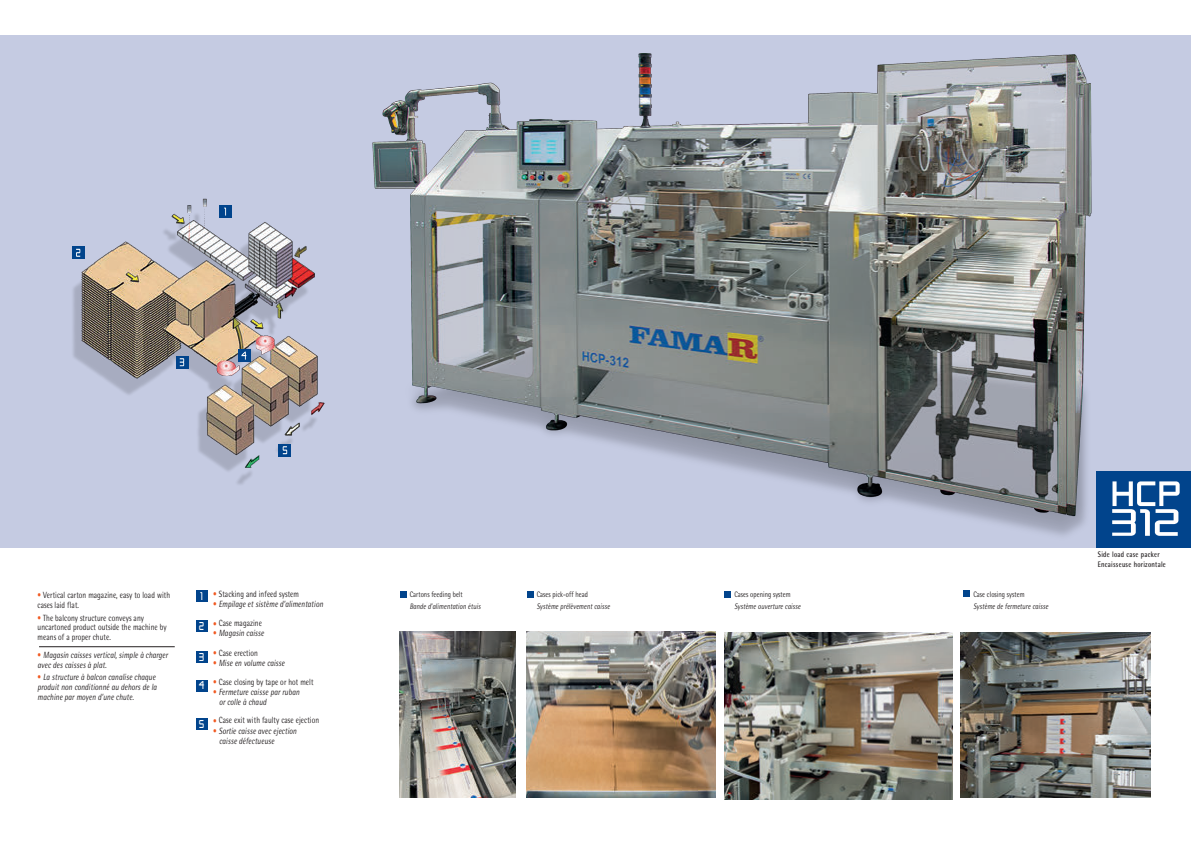
<style>
.page{position:relative;width:1191px;height:842px;background:#fff}
.page>*{position:absolute;margin:0;border:0;box-sizing:border-box;transform-origin:0 0}
.t1{font:500 10px "Safety";color:#fff;scale:.8 1}
.t2{font:italic 9px/9.8px "Rotis Semi Sans";letter-spacing:.01em;color:#231f20;scale:.8 1}
.t3{font:9px/9.8px "Rotis Semi Sans";letter-spacing:.01em;color:#231f20;scale:.8 1}
.t4{font:italic 8px "Rotis Semi Sans";letter-spacing:.01em;color:#231f20;scale:.8 1}
.t5{font:8px "Rotis Semi Sans";letter-spacing:.01em;color:#231f20;scale:.8 1}
.t6{font:700 8px/10px "Rotis Semi Sans";letter-spacing:.04em;color:#231f20;scale:.8 1}
.s1{color:#f15921}
.s2{font-style:normal;color:#f15921}
</style>
<div class="page">
<div style="left:0;top:35px;width:1191px;height:513px;background:#c5cbe2"></div>
<div style="left:1096px;top:471px;width:95px;height:76px;background:#01448c"></div>
<img style="left:724px;top:633px;width:228px;height:166px">
<img style="left:400px;top:632px;width:115px;height:166px">
<img style="left:372px;top:53px;width:743px;height:495px">
<svg style="left:1112px;top:481px;width:67px;height:55px"></svg>
<div style="left:196px;top:590px;width:12px;height:12px;background:#01448c"></div>
<div style="left:196px;top:620px;width:12px;height:12px;background:#01448c"></div>
<div style="left:196px;top:651px;width:12px;height:12px;background:#01448c"></div>
<div style="left:196px;top:680px;width:12px;height:11px;background:#01448c"></div>
<div style="left:196px;top:718px;width:12px;height:11px;background:#01448c"></div>
<hr style="left:39px;top:646px;width:136px;height:1px;background:#231f20">
<img style="left:526px;top:632px;width:189px;height:165px">
<img style="left:960px;top:632px;width:190px;height:166px">
<img style="left:73px;top:198px;width:252px;height:286px">
<svg style="left:278px;top:444px;width:13px;height:12px"></svg>
<svg style="left:283px;top:446px;width:4px;height:8px"></svg>
<div style="left:219px;top:205px;width:13px;height:13px;background:#01448c"></div>
<div style="left:724px;top:591px;width:7px;height:6px;background:#01448c"></div>
<svg style="left:400px;top:591px;width:6px;height:6px"></svg>
<svg style="left:527px;top:591px;width:6px;height:6px"></svg>
<svg style="left:963px;top:591px;width:6px;height:6px"></svg>
<div style="left:72px;top:246px;width:13px;height:13px;background:#01448c"></div>
<svg style="left:76px;top:249px;width:4px;height:8px"></svg>
<div style="left:238px;top:349px;width:12px;height:13px;background:#01448c"></div>
<svg style="left:241px;top:352px;width:5px;height:8px"></svg>
<svg style="left:176px;top:356px;width:12px;height:12px"></svg>
<svg style="left:180px;top:358px;width:4px;height:8px"></svg>
<p class="t3" style="left:38px;top:590px;width:167px"><span class="s1">•</span> Vertical carton magazine, easy to load with cases laid flat.</p>
<p class="t3" style="left:38px;top:613px;width:163px"><span class="s1">•</span> The balcony structure conveys any uncartoned product outside the machine by means of a proper chute.</p>
<p class="t2" style="left:38px;top:650px;width:164px"><span class="s2">•</span> Magasin caisses vertical, simple à charger avec des caisses à plat.</p>
<p class="t2" style="left:38px;top:672px;width:150px"><span class="s2">•</span> La structure à balcon canalise chaque produit non conditionné au dehors de la machine par moyen d’une chute.</p>
<p class="t1" style="left:201px;top:590px;width:5px">1</p>
<p class="t1" style="left:199px;top:619px;width:8px">2</p>
<p class="t1" style="left:199px;top:650px;width:8px">3</p>
<p class="t1" style="left:199px;top:679px;width:8px">4</p>
<p class="t1" style="left:199px;top:717px;width:8px">5</p>
<p class="t3" style="left:213px;top:589px;width:109px"><span class="s1">•</span> Stacking and infeed system</p>
<p class="t2" style="left:213px;top:599px;width:139px"><span class="s2">•</span> Empilage et sistème d’alimentation</p>
<p class="t3" style="left:213px;top:618px;width:62px"><span class="s1">•</span> Case magazine</p>
<p class="t2" style="left:213px;top:628px;width:65px"><span class="s2">•</span> Magasin caisse</p>
<p class="t3" style="left:213px;top:648px;width:57px"><span class="s1">•</span> Case erection</p>
<p class="t2" style="left:213px;top:657px;width:91px"><span class="s2">•</span> Mise en volume caisse</p>
<p class="t3" style="left:213px;top:677px;width:127px"><span class="s1">•</span> Case closing by tape or hot melt</p>
<p class="t2" style="left:219px;top:687px;width:102px;text-indent:-6px"><span class="s2">•</span> Fermeture caisse par ruban or colle à chaud</p>
<p class="t3" style="left:213px;top:715px;width:134px"><span class="s1">•</span> Case exit with faulty case ejection</p>
<p class="t2" style="left:219px;top:726px;width:98px;text-indent:-6px"><span class="s2">•</span> Sortie caisse avec ejection caisse défectueuse</p>
<p class="t5" style="left:410px;top:589px;width:68px">Cartons feeding belt</p>
<p class="t4" style="left:410px;top:601px;width:90px">Bande d’alimentation étuis</p>
<p class="t5" style="left:537px;top:589px;width:65px">Cases pick-off head</p>
<p class="t4" style="left:537px;top:601px;width:93px">Système prélèvement caisse</p>
<p class="t5" style="left:734px;top:589px;width:72px">Cases opening system</p>
<p class="t4" style="left:734px;top:601px;width:84px">Système ouverture caisse</p>
<p class="t5" style="left:973px;top:590px;width:65px">Case closing system</p>
<p class="t4" style="left:973px;top:601px;width:95px">Système de fermeture caisse</p>
<p class="t6" style="left:1097px;top:549px;width:86px">Side load case packer<br>Encaisseuse horizontale</p>
</div>
